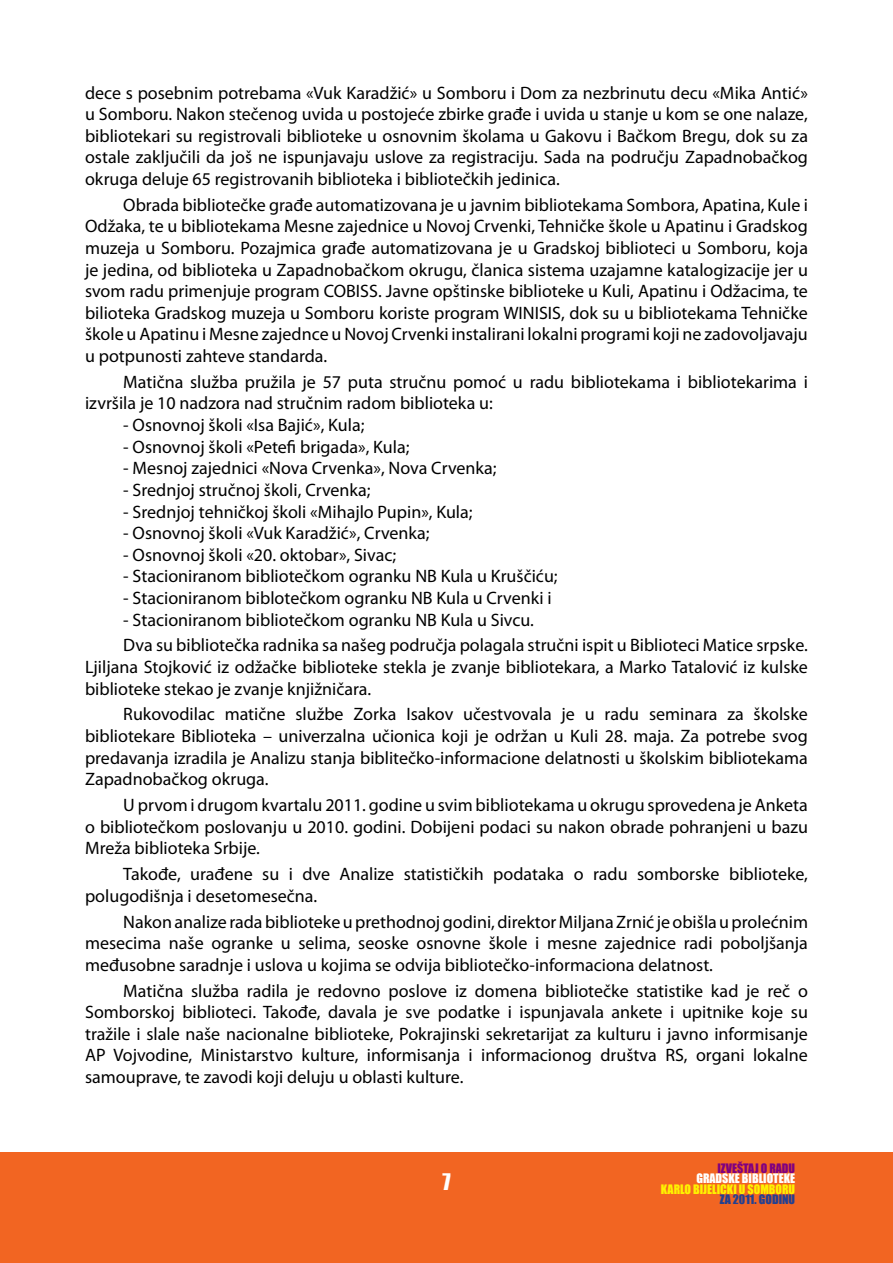
<style>
.page{position:relative;width:893px;height:1263px;background:#fff}
.page>*{position:absolute;margin:0;border:0;box-sizing:border-box;transform-origin:0 0}
.t1{font:21px "Impact";color:#fff}
.t2{font:18px/21.6px "Myriad Pro";color:#000;text-align:justify}
.t3{font:12px "Impact";color:#fff200}
.t4{font:12px "Impact";color:#fff}
.t5{font:12px "Impact";color:#800080}
.t6{font:12px "Impact";color:#25408f}
</style>
<div class="page">
<div style="left:0;top:1153px;width:893px;height:110px;background:#f26522"></div>
<p class="t2" style="left:85px;top:81px;width:724px">dece s posebnim potrebama «Vuk Karadžić» u Somboru i Dom za nezbrinutu decu «Mika Antić» u Somboru. Nakon stečenog uvida u postojeće zbirke građe i uvida u stanje u kom se one nalaze, bibliotekari su registrovali biblioteke u osnovnim školama u Gakovu i Bačkom Bregu, dok su za ostale zaključili da još ne ispunjavaju uslove za registraciju. Sada na području Zapadnobačkog okruga deluje 65 registrovanih biblioteka i bibliotečkih jedinica.</p>
<p class="t2" style="left:85px;top:194px;width:724px;text-indent:38px">Obrada bibliotečke građe automatizovana je u javnim bibliotekama Sombora, Apatina, Kule i Odžaka, te u bibliotekama Mesne zajednice u Novoj Crvenki, Tehničke škole u Apatinu i Gradskog muzeja u Somboru. Pozajmica građe automatizovana je u Gradskoj biblioteci u Somboru, koja je jedina, od biblioteka u Zapadnobačkom okrugu, članica sistema uzajamne katalogizacije jer u svom radu primenjuje program COBISS. Javne opštinske biblioteke u Kuli, Apatinu i Odžacima, te bilioteka Gradskog muzeja u Somboru koriste program WINISIS, dok su u bibliotekama Tehničke škole u Apatinu i Mesne zajednce u Novoj Crvenki instalirani lokalni programi koji ne zadovoljavaju u potpunosti zahteve standarda.</p>
<p class="t2" style="left:85px;top:371px;width:724px;text-indent:38px">Matična služba pružila je 57 puta stručnu pomoć u radu bibliotekama i bibliotekarima i izvršila je 10 nadzora nad stručnim radom biblioteka u:</p>
<p class="t2" style="left:123px;top:414px;width:243px">- Osnovnoj školi «Isa Bajić», Kula;</p>
<p class="t2" style="left:123px;top:436px;width:288px">- Osnovnoj školi «Petefi brigada», Kula;</p>
<p class="t2" style="left:123px;top:457px;width:375px">- Mesnoj zajednici «Nova Crvenka», Nova Crvenka;</p>
<p class="t2" style="left:123px;top:479px;width:249px">- Srednjoj stručnoj školi, Crvenka;</p>
<p class="t2" style="left:123px;top:500px;width:351px">- Srednjoj tehničkoj školi «Mihajlo Pupin», Kula;</p>
<p class="t2" style="left:123px;top:522px;width:308px">- Osnovnoj školi «Vuk Karadžić», Crvenka;</p>
<p class="t2" style="left:123px;top:544px;width:274px">- Osnovnoj školi «20. oktobar», Sivac;</p>
<p class="t2" style="left:123px;top:565px;width:436px">- Stacioniranom bibliotečkom ogranku NB Kula u Kruščiću;</p>
<p class="t2" style="left:123px;top:587px;width:430px">- Stacioniranom biblotečkom ogranku NB Kula u Crvenki i</p>
<p class="t2" style="left:123px;top:606px;width:686px;line-height:25.8px">- Stacioniranom bibliotečkom ogranku NB Kula u Sivcu.<br>Dva su bibliotečka radnika sa našeg područja polagala stručni ispit u Biblioteci Matice srpske.</p>
<p class="t2" style="left:85px;top:656px;width:724px">Ljiljana Stojković iz odžačke biblioteke stekla je zvanje bibliotekara, a Marko Tatalović iz kulske biblioteke stekao je zvanje knjižničara.</p>
<p class="t2" style="left:85px;top:703px;width:724px;text-indent:38px">Rukovodilac matične službe Zorka Isakov učestvovala je u radu seminara za školske bibliotekare Biblioteka – univerzalna učionica koji je održan u Kuli 28. maja. Za potrebe svog predavanja izradila je Analizu stanja biblitečko-informacione delatnosti u školskim bibliotekama Zapadnobačkog okruga.</p>
<p class="t2" style="left:85px;top:794px;width:724px;text-indent:38px">U prvom i drugom kvartalu 2011. godine u svim bibliotekama u okrugu sprovedena je Anketa o bibliotečkom poslovanju u 2010. godini. Dobijeni podaci su nakon obrade pohranjeni u bazu Mreža biblioteka Srbije.</p>
<p class="t2" style="left:85px;top:863px;width:724px;text-indent:38px">Takođe, urađene su i dve Analize statističkih podataka o radu somborske biblioteke, polugodišnja i desetomesečna.</p>
<p class="t2" style="left:85px;top:910px;width:724px;text-indent:38px">Nakon analize rada biblioteke u prethodnoj godini, direktor Miljana Zrnić je obišla u prolećnim mesecima naše ogranke u selima, seoske osnovne škole i mesne zajednice radi poboljšanja međusobne saradnje i uslova u kojima se odvija bibliotečko-informaciona delatnost.</p>
<p class="t2" style="left:85px;top:979px;width:724px;text-indent:38px">Matična služba radila je redovno poslove iz domena bibliotečke statistike kad je reč o Somborskoj biblioteci. Takođe, davala je sve podatke i ispunjavala ankete i upitnike koje su tražile i slale naše nacionalne biblioteke, Pokrajinski sekretarijat za kulturu i javno informisanje AP Vojvodine, Ministarstvo kulture, informisanja i informacionog društva RS, organi lokalne samouprave, te zavodi koji deluju u oblasti kulture.</p>
<p class="t1" style="left:442px;top:1165px;width:10px">7</p>
<p class="t5" style="left:717px;top:1158px;width:79px">IZVEŠTAJ O RADU</p>
<p class="t4" style="left:696px;top:1169px;width:100px">GRADSKE BIBLIOTEKE</p>
<p class="t3" style="left:661px;top:1179px;width:136px">KARLO BIJELICKI U SOMBORU</p>
<p class="t6" style="left:720px;top:1190px;width:77px">ZA 2011. GODINU</p>
</div>
